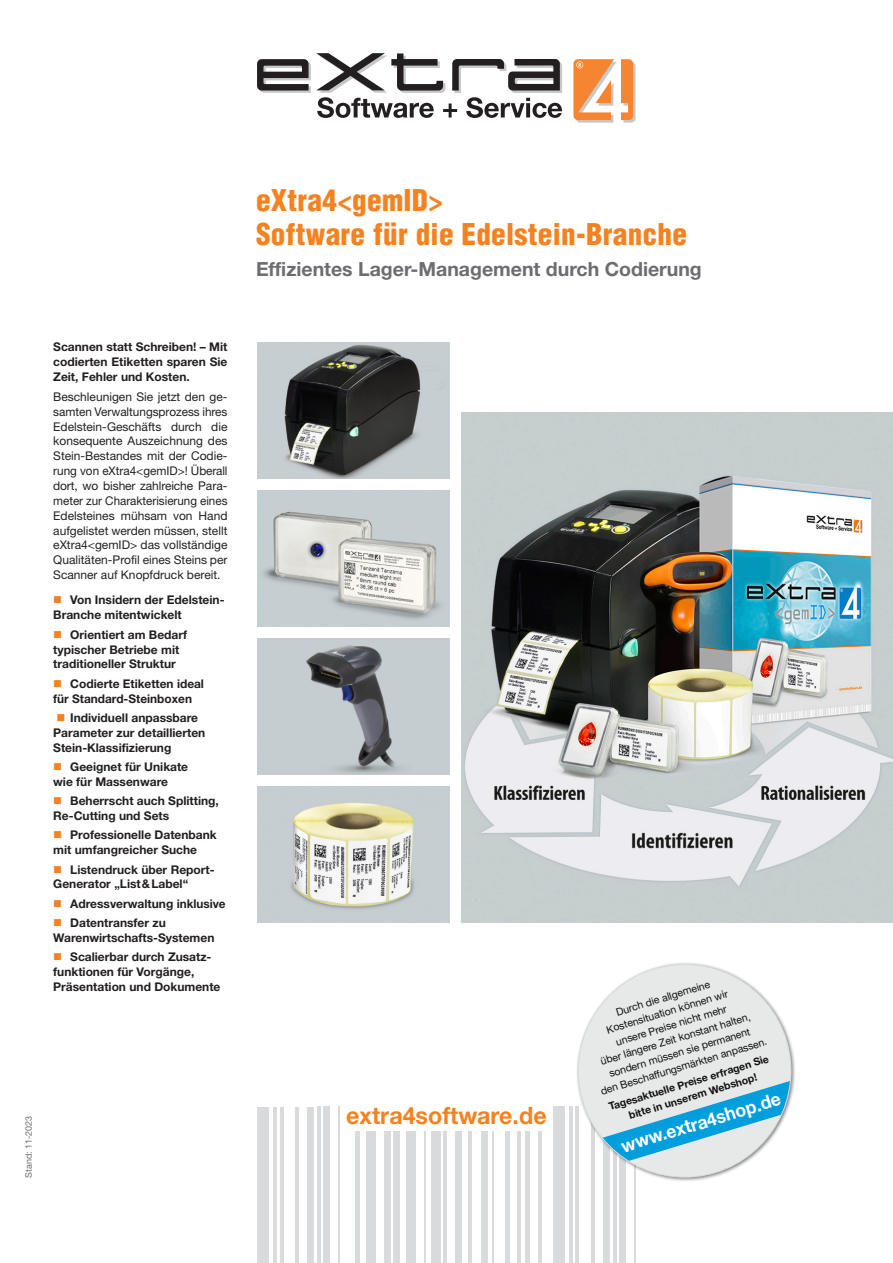
<style>
.page{position:relative;width:893px;height:1263px;background:#fff}
.page>*{position:absolute;margin:0;border:0;box-sizing:border-box;transform-origin:0 0}
.t1{font:900 condensed 29.25px/34.5px "Helvetica";letter-spacing:.01em;color:#f58220}
.t2{font:700 24px "Helvetica Neue";color:#f58220}
.t3{font:700 19.5px "Helvetica Neue";color:#6c6d70}
.t4{font:700 18.45px "Helvetica Neue";color:#fff;scale:.95 1}
.t5{font:700 12px/14.9px "Helvetica Neue";color:#231f20}
.t6{font:12px/14.9px "Helvetica Neue";color:#231f20;text-align:justify}
.t7{font:10.5px/14.2px "Helvetica Neue";color:#121011;text-align:center}
.t8{font:700 10.5px/14.2px "Helvetica Neue";color:#121011;text-align:center}
.t9{font:9px "Helvetica Neue";color:#6c6d70}
</style>
<div class="page">
<img style="left:257px;top:786px;width:192px;height:136px">
<img style="left:257px;top:639px;width:192px;height:135px">
<img style="left:257px;top:490px;width:192px;height:137px">
<img style="left:257px;top:342px;width:192px;height:137px">
<hr style="left:273px;top:1106px;width:4px;height:157px;background:#d9dadc">
<hr style="left:280px;top:1106px;width:3px;height:157px;background:#d9dadc">
<hr style="left:296px;top:1106px;width:3px;height:157px;background:#d9dadc">
<hr style="left:317px;top:1106px;width:4px;height:157px;background:#d9dadc">
<hr style="left:355px;top:1131px;width:4px;height:132px;background:#d9dadc">
<hr style="left:338px;top:1106px;width:2px;height:157px;background:#d9dadc">
<hr style="left:424px;top:1131px;width:2px;height:132px;background:#d9dadc">
<hr style="left:493px;top:1131px;width:1px;height:132px;background:#d9dadc">
<div style="left:384px;top:1131px;width:6px;height:132px;background:#d9dadc"></div>
<div style="left:394px;top:1131px;width:6px;height:132px;background:#d9dadc"></div>
<div style="left:455px;top:1131px;width:7px;height:132px;background:#d9dadc"></div>
<div style="left:481px;top:1131px;width:7px;height:132px;background:#d9dadc"></div>
<hr style="left:444px;top:1131px;width:3px;height:132px;background:#d9dadc">
<hr style="left:468px;top:1131px;width:4px;height:132px;background:#d9dadc">
<div style="left:505px;top:1131px;width:5px;height:132px;background:#d9dadc"></div>
<div style="left:307px;top:1106px;width:7px;height:157px;background:#d9dadc"></div>
<div style="left:324px;top:1106px;width:6px;height:157px;background:#d9dadc"></div>
<div style="left:366px;top:1131px;width:10px;height:132px;background:#d9dadc"></div>
<div style="left:406px;top:1131px;width:10px;height:132px;background:#d9dadc"></div>
<div style="left:431px;top:1131px;width:10px;height:132px;background:#d9dadc"></div>
<div style="left:257px;top:1106px;width:12px;height:157px;background:#d9dadc"></div>
<hr style="left:517px;top:1131px;width:3px;height:132px;background:#d9dadc">
<hr style="left:538px;top:1131px;width:4px;height:132px;background:#d9dadc">
<hr style="left:569px;top:1106px;width:3px;height:157px;background:#d9dadc">
<hr style="left:576px;top:1106px;width:3px;height:157px;background:#d9dadc">
<hr style="left:591px;top:1106px;width:4px;height:157px;background:#d9dadc">
<hr style="left:613px;top:1106px;width:3px;height:157px;background:#d9dadc">
<hr style="left:634px;top:1106px;width:2px;height:157px;background:#d9dadc">
<div style="left:603px;top:1106px;width:7px;height:157px;background:#d9dadc"></div>
<div style="left:619px;top:1106px;width:7px;height:157px;background:#d9dadc"></div>
<div style="left:525px;top:1131px;width:5px;height:132px;background:#d9dadc"></div>
<div style="left:553px;top:1106px;width:11px;height:157px;background:#d9dadc"></div>
<svg style="left:573px;top:59px;width:63px;height:64px"></svg>
<svg style="left:257px;top:53px;width:305px;height:65px"></svg>
<img style="left:461px;top:412px;width:432px;height:510px">
<img style="left:577px;top:963px;width:218px;height:220px">
<div style="left:578px;top:964px;width:213px;height:213px;background:#e7e9e9;border-radius:50%"></div>
<svg style="left:578px;top:1081px;width:213px;height:96px"></svg>
<p class="t5" style="left:53px;top:339px;width:176px;text-align:justify">Scannen statt Schreiben! – Mit codierten Etiketten sparen Sie Zeit, Fehler und Kosten.</p>
<p class="t6" style="left:53px;top:389px;width:176px">Beschleunigen Sie jetzt den ge&shy;samten Verwaltungsprozess ihres Edelstein-Geschäfts durch die konsequente Auszeichnung des Stein-Bestandes mit der Codie&shy;rung von eXtra4&lt;gemID&gt;! Überall dort, wo bisher zahlreiche Para&shy;meter zur Charakterisierung eines Edelsteines mühsam von Hand aufgelistet werden müssen, stellt eXtra4&lt;gemID&gt; das vollständige Qualitäten-Profil eines Steins per Scanner auf Knopfdruck bereit.</p>
<p class="t5" style="left:53px;top:592px;width:173px;text-indent:17px">Von Insidern der Edelstein-<br>Branche mitentwickelt</p>
<p class="t5" style="left:53px;top:627px;width:135px;text-indent:17px">Orientiert am Bedarf typischer Betriebe mit traditioneller Struktur</p>
<p class="t5" style="left:53px;top:676px;width:152px;text-indent:17px">Codierte Etiketten ideal für Standard-Steinboxen</p>
<p class="t5" style="left:53px;top:710px;width:154px;text-indent:17px">Individuell anpassbare<br>Parameter zur detaillierten<br>Stein-Klassifizierung</p>
<p class="t5" style="left:53px;top:759px;width:136px;text-indent:17px">Geeignet für Unikate wie für Massenware</p>
<p class="t5" style="left:53px;top:793px;width:167px;text-indent:17px">Beherrscht auch Splitting,<br>Re-Cutting und Sets</p>
<p class="t5" style="left:53px;top:827px;width:165px;text-indent:17px">Professionelle Datenbank mit umfangreicher Suche</p>
<p class="t5" style="left:53px;top:862px;width:163px;text-indent:17px">Listendruck über Report-<br>Generator „List&amp;Label“</p>
<p class="t5" style="left:70px;top:893px;width:157px;line-height:19.4px">Adressverwaltung inklusive<br>Datentransfer zu</p>
<p class="t5" style="left:53px;top:928px;width:163px;line-height:19.4px;text-align:right">Warenwirtschafts-Systemen<br>Scalierbar durch Zusatz-</p>
<p class="t5" style="left:53px;top:964px;width:169px">funktionen für Vorgänge,<br>Präsentation und Dokumente</p>
<p class="t9" style="left:23px;top:1178px;width:64px;rotate:-90deg">Stand: 11-2023</p>
<h1 class="t1" style="left:256px;top:183px;width:432px">eXtra4&lt;gemID&gt;<br>Software für die Edelstein-Branche</h1>
<h3 class="t3" style="left:256px;top:257px;width:447px">Effizientes Lager-Management durch Codierung</h3>
<h2 class="t2" style="left:346px;top:1100px;width:202px">extra4software.de</h2>
<p class="t7" style="left:578px;top:1016px;width:175px;rotate:-17deg">Durch die allgemeine<br>Kostensituation können wir<br>unsere Preise nicht mehr<br>über längere Zeit konstant halten, sondern müssen sie permanent<br>den Beschaffungsmärkten anpassen.</p>
<p class="t8" style="left:607px;top:1100px;width:168px;rotate:-17deg">Tagesaktuelle Preise erfragen Sie bitte in unserem Webshop!</p>
<h3 class="t4" style="left:618px;top:1135px;width:176px;rotate:-17deg">www.extra4shop.de</h3>
</div>
